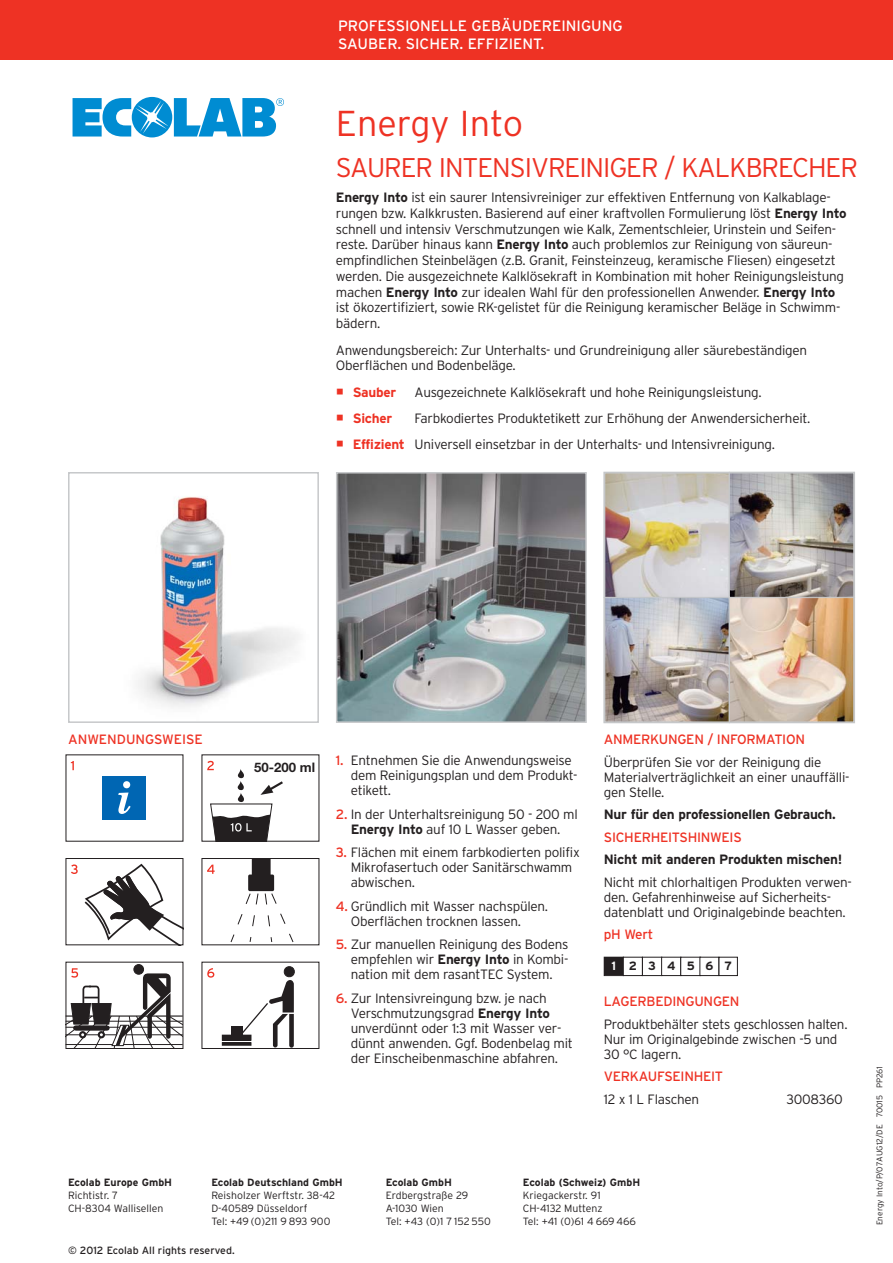
<style>
.page{position:relative;width:893px;height:1263px;background:#fff}
.page>*{position:absolute;margin:0;border:0;box-sizing:border-box;transform-origin:0 0}
.t1{font:300 36px "Interstate";color:#ee3224}
.t2{font:300 27px "Interstate";letter-spacing:-.04em;color:#ee3224}
.t3{font:15px/18px "Interstate";color:#fff}
.t4{font:300 13.5px/15px "Interstate";letter-spacing:-.02em;color:#231f20}
.t5{font:13.5px "Interstate";letter-spacing:-.02em;color:#ee3224}
.t6{font:700 13.5px "Interstate";letter-spacing:-.02em;color:#231f20}
.t7{font:13.5px "Interstate";color:#ee3224}
.t8{font:700 13.5px "Interstate";letter-spacing:-.02em;color:#ee3224}
.t9{font:700 13.2px "Helvetica Neue";color:#231f20}
.t10{font:700 12px "Interstate";letter-spacing:.925em;color:#231f20}
.t11{font:300 10.5px/12.6px "Interstate";color:#231f20}
.t12{font:700 10.5px "Interstate";color:#231f20}
.t13{font:10.5px "Interstate";color:#231f20}
.t14{font:300 8.25px "Interstate";color:#231f20}
.s1{font-weight:700}
.s2{font-weight:700;color:#ee3224}
.s3{font-weight:400;color:#ee3224}
.s4{color:#fff}
</style>
<div class="page">
<div style="left:0;top:0;width:893px;height:60px;background:#ee3224"></div>
<svg style="left:73px;top:97px;width:211px;height:40px"></svg>
<img style="left:138px;top:496px;width:161px;height:211px">
<div style="left:68px;top:472px;width:251px;height:251px;border:2px solid #c6c8ca"></div>
<img style="left:339px;top:475px;width:245px;height:245px">
<div style="left:336px;top:472px;width:251px;height:251px;border:2px solid #c6c8ca"></div>
<div style="left:66px;top:858px;width:117px;height:87px;border:1px solid #231f20"></div>
<svg style="left:230px;top:860px;width:64px;height:83px"></svg>
<div style="left:202px;top:858px;width:117px;height:87px;border:1px solid #231f20"></div>
<svg style="left:71px;top:862px;width:112px;height:83px"></svg>
<svg style="left:207px;top:865px;width:8px;height:9px"></svg>
<div style="left:103px;top:776px;width:43px;height:43px;background:#0066b3"></div>
<svg style="left:118px;top:781px;width:13px;height:33px"></svg>
<svg style="left:71px;top:761px;width:3px;height:9px"></svg>
<div style="left:134px;top:964px;width:10px;height:10px;background:#231f20;border-radius:50%"></div>
<div style="left:134px;top:964px;width:10px;height:10px;border:1px solid #231f20;border-radius:50%"></div>
<svg style="left:66px;top:968px;width:117px;height:81px"></svg>
<svg style="left:207px;top:761px;width:78px;height:80px"></svg>
<div style="left:222px;top:1042px;width:29px;height:3px;border:1px solid #231f20"></div>
<div style="left:231px;top:1026px;width:12px;height:10px;background:#231f20"></div>
<svg style="left:239px;top:966px;width:56px;height:81px"></svg>
<div style="left:222px;top:1035px;width:29px;height:5px;background:#231f20"></div>
<svg style="left:207px;top:968px;width:7px;height:10px"></svg>
<div style="left:605px;top:957px;width:18px;height:18px;background:#231f20"></div>
<div style="left:604px;top:957px;width:20px;height:19px;border:1px solid #231f20"></div>
<div style="left:623px;top:957px;width:20px;height:19px;border:1px solid #231f20"></div>
<div style="left:642px;top:957px;width:20px;height:19px;border:1px solid #231f20"></div>
<div style="left:661px;top:957px;width:20px;height:19px;border:1px solid #231f20"></div>
<div style="left:680px;top:957px;width:21px;height:19px;border:1px solid #231f20"></div>
<div style="left:699px;top:957px;width:20px;height:19px;border:1px solid #231f20"></div>
<div style="left:719px;top:957px;width:19px;height:19px;border:1px solid #231f20"></div>
<img style="left:607px;top:475px;width:120px;height:120px">
<div style="left:604px;top:472px;width:125px;height:125px;border:1px solid #c6c8ca"></div>
<img style="left:731px;top:475px;width:121px;height:120px">
<div style="left:729px;top:472px;width:126px;height:125px;border:1px solid #c6c8ca"></div>
<img style="left:607px;top:599px;width:120px;height:121px">
<div style="left:604px;top:597px;width:125px;height:126px;border:1px solid #c6c8ca"></div>
<img style="left:731px;top:599px;width:121px;height:121px">
<div style="left:729px;top:597px;width:126px;height:126px;border:1px solid #c6c8ca"></div>
<div style="left:604px;top:472px;width:251px;height:251px;border:2px solid #c6c8ca"></div>
<p class="t3" style="left:338px;top:18px;width:286px">PROFESSIONELLE GEBÄUDEREINIGUNG<br>SAUBER. SICHER. EFFIZIENT.</p>
<h1 class="t1" style="left:336px;top:110px;width:189px">Energy Into</h1>
<h2 class="t2" style="left:336px;top:158px;width:523px">SAURER INTENSIVREINIGER / KALKBRECHER</h2>
<p class="t4" style="left:336px;top:191px;width:512px;line-height:15.8px"><span class="s1">Energy Into</span> ist ein saurer Intensivreiniger zur effektiven Entfernung von Kalkablage&shy;rungen bzw. Kalkkrusten. Basierend auf einer kraftvollen Formulierung löst <span class="s1">Energy Into </span>schnell und intensiv Verschmutzungen wie Kalk, Zementschleier, Urinstein und Seifen&shy;reste. Darüber hinaus kann <span class="s1">Energy Into</span> auch problemlos zur Reinigung von säureun&shy;empfindlichen Steinbelägen (z.B. Granit, Feinsteinzeug, keramische Fliesen) eingesetzt werden. Die ausgezeichnete Kalklösekraft in Kombination mit hoher Reinigungsleistung machen <span class="s1">Energy Into</span> zur idealen Wahl für den professionellen Anwender. <span class="s1">Energy Into </span>ist ökozertifiziert, sowie RK-gelistet für die Reinigung keramischer Beläge in Schwimm&shy;bädern.</p>
<p class="t4" style="left:336px;top:343px;width:473px;line-height:15.8px">Anwendungsbereich: Zur Unterhalts- und Grundreinigung aller säurebeständigen<br>Oberflächen und Bodenbeläge.</p>
<p class="t8" style="left:353px;top:387px;width:45px">Sauber</p>
<p class="t4" style="left:415px;top:386px;width:349px">Ausgezeichnete Kalklösekraft und hohe Reinigungsleistung.</p>
<p class="t8" style="left:353px;top:413px;width:41px">Sicher</p>
<p class="t4" style="left:353px;top:406px;width:459px;line-height:26.4px;text-indent:62px">Farbkodiertes Produktetikett zur Erhöhung der Anwendersicherheit.<br><span class="s2">Effizient</span> Universell einsetzbar in der Unterhalts- und Intensivreinigung.</p>
<p class="t7" style="left:68px;top:734px;width:136px">ANWENDUNGSWEISE</p>
<p class="t9" style="left:254px;top:763px;width:62px">50-200 ml</p>
<p class="t4" style="left:351px;top:754px;width:228px;text-indent:-15px"><span class="s3">1.</span> Entnehmen Sie die Anwendungsweise dem Reinigungsplan und dem Produkt&shy;etikett.</p>
<p class="t4" style="left:336px;top:807px;width:243px;text-align:center"><span class="s3">2.</span> In der Unterhaltsreinigung 50 - 200 ml<br><span class="s1">Energy Into</span> auf 10 L Wasser geben.</p>
<p class="t4" style="left:351px;top:846px;width:231px;text-indent:-15px"><span class="s3">3.</span> Flächen mit einem farbkodierten polifix<br>Mikrofasertuch oder Sanitärschwamm abwischen.</p>
<p class="t4" style="left:351px;top:899px;width:199px;text-indent:-15px"><span class="s3">4.</span> Gründlich mit Wasser nachspülen.<br>Oberflächen trocknen lassen.</p>
<p class="t4" style="left:351px;top:938px;width:219px;text-align:justify;text-indent:-15px"><span class="s3">5.</span> Zur manuellen Reinigung des Bodens empfehlen wir <span class="s1">Energy Into</span> in Kombi&shy;nation mit dem rasantTEC System.</p>
<p class="t4" style="left:351px;top:991px;width:224px;text-indent:-15px"><span class="s3">6.</span> Zur Intensivreingung bzw. je nach Verschmutzungsgrad <span class="s1">Energy Into </span>unverdünnt oder 1:3 mit Wasser ver&shy;dünnt anwenden. Ggf. Bodenbelag mit der Einscheibenmaschine abfahren.</p>
<p class="t5" style="left:604px;top:734px;width:203px">ANMERKUNGEN / INFORMATION</p>
<p class="t4" style="left:604px;top:756px;width:247px">Überprüfen Sie vor der Reinigung die<br>Materialverträglichkeit an einer unauffälli&shy;gen Stelle.</p>
<p class="t6" style="left:604px;top:809px;width:234px">Nur für den professionellen Gebrauch.</p>
<p class="t5" style="left:604px;top:832px;width:139px">SICHERHEITSHINWEIS</p>
<p class="t6" style="left:604px;top:854px;width:240px">Nicht mit anderen Produkten mischen!</p>
<p class="t4" style="left:604px;top:875px;width:250px">Nicht mit chlorhaltigen Produkten verwen&shy;den. Gefahrenhinweise auf Sicherheits&shy;datenblatt und Originalgebinde beachten.</p>
<p class="t5" style="left:604px;top:929px;width:51px">pH Wert</p>
<p class="t10" style="left:612px;top:961px;width:122px"><span class="s4">1</span> 234567</p>
<p class="t5" style="left:604px;top:996px;width:137px">LAGERBEDINGUNGEN</p>
<p class="t4" style="left:604px;top:1018px;width:245px">Produktbehälter stets geschlossen halten.<br>Nur im Originalgebinde zwischen -5 und<br>30 °C lagern.</p>
<p class="t5" style="left:604px;top:1071px;width:121px">VERKAUFSEINHEIT</p>
<p class="t4" style="left:604px;top:1092px;width:97px">12 x 1 L Flaschen</p>
<p class="t4" style="left:787px;top:1092px;width:58px">3008360</p>
<p class="t12" style="left:68px;top:1179px;width:106px">Ecolab Europe GmbH</p>
<p class="t11" style="left:68px;top:1190px;width:97px">Richtistr. 7<br>CH-8304 Wallisellen</p>
<p class="t12" style="left:211px;top:1179px;width:133px">Ecolab Deutschland GmbH</p>
<p class="t11" style="left:211px;top:1190px;width:125px">Reisholzer Werftstr. 38-42<br>D-40589 Düsseldorf</p>
<p class="t11" style="left:211px;top:1216px;width:121px">Tel: +49 (0)211 9 893 900</p>
<p class="t12" style="left:386px;top:1179px;width:68px">Ecolab GmbH</p>
<p class="t11" style="left:386px;top:1190px;width:84px">Erdbergstraße 29<br>A-1030 Wien</p>
<p class="t11" style="left:386px;top:1216px;width:107px">Tel: +43 (0)1 7 152 550</p>
<p class="t12" style="left:523px;top:1179px;width:119px">Ecolab (Schweiz) GmbH</p>
<p class="t11" style="left:523px;top:1190px;width:81px">Kriegackerstr. 91<br>CH-4132 Muttenz</p>
<p class="t11" style="left:523px;top:1216px;width:115px">Tel: +41 (0)61 4 669 466</p>
<p class="t13" style="left:68px;top:1247px;width:168px">© 2012 Ecolab All rights reserved.</p>
<p class="t14" style="left:876px;top:1225px;width:161px;rotate:-90deg">Energy Into/P/07AUG12/DE 70015 PP261</p>
</div>
